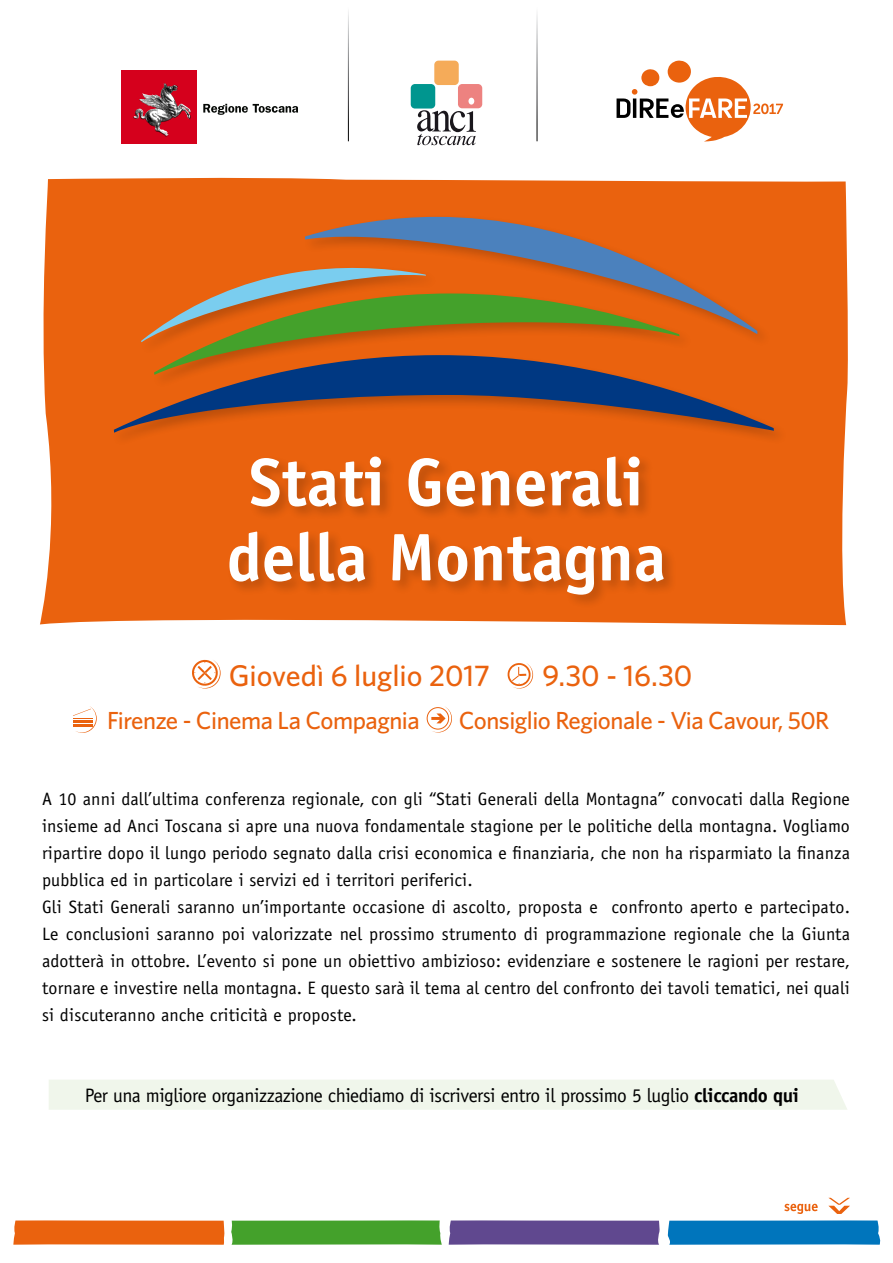
<style>
.page{position:relative;width:893px;height:1263px;background:#fff}
.page>*{position:absolute;margin:0;border:0;box-sizing:border-box;transform-origin:0 0}
.t1{font:700 67.5px/75px "Officina Sans Std";color:#fff;text-align:center}
.t2{font:500 29.85px "Whitney HTF";color:#ea620e}
.t3{font:500 24.75px "Whitney HTF";letter-spacing:-.02em;color:#ea620e}
.t4{font:19.5px "Officina Sans";letter-spacing:-.02em;color:#000}
.t5{font:18px/27px "Officina Sans Std";letter-spacing:.01em;color:#000}
.s1{font-weight:700}
</style>
<div class="page">
<svg style="left:40px;top:177px;width:808px;height:448px;background:#eb6c1e"></svg>
<div style="left:110px;top:213px;width:678px;height:233px;background:#ea620e"></div>
<svg style="left:305px;top:217px;width:452px;height:117px"></svg>
<svg style="left:114px;top:375px;width:660px;height:58px"></svg>
<svg style="left:141px;top:266px;width:538px;height:109px"></svg>
<div style="left:226px;top:453px;width:451px;height:156px;background:#000;opacity:.2"></div>
<div style="left:49px;top:1080px;width:798px;height:30px;background:#f0f6eb"></div>
<svg style="left:617px;top:60px;width:166px;height:82px"></svg>
<div style="left:434px;top:61px;width:25px;height:24px;background:#f5ab59;border-radius:4px"></div>
<div style="left:411px;top:84px;width:24px;height:25px;background:#00968f;border-radius:4px"></div>
<div style="left:458px;top:84px;width:24px;height:24px;background:#ed8280;border-radius:4px"></div>
<div style="left:468px;top:98px;width:6px;height:7px;background:#fff;border-radius:50%"></div>
<svg style="left:417px;top:110px;width:59px;height:35px"></svg>
<div style="left:121px;top:70px;width:75px;height:73px;background:#d5001c"></div>
<img style="left:133px;top:83px;width:58px;height:54px">
<svg style="left:203px;top:104px;width:95px;height:11px"></svg>
<svg style="left:192px;top:659px;width:29px;height:29px"></svg>
<svg style="left:73px;top:706px;width:24px;height:27px"></svg>
<svg style="left:424px;top:705px;width:28px;height:27px"></svg>
<svg style="left:431px;top:706px;width:21px;height:27px"></svg>
<div style="left:427px;top:707px;width:22px;height:22px;border:1px solid #ea620e;border-radius:50%"></div>
<svg style="left:507px;top:663px;width:26px;height:25px"></svg>
<svg style="left:449px;top:1220px;width:211px;height:25px;background:#675094"></svg>
<svg style="left:667px;top:1220px;width:214px;height:25px;background:#0e7cbf"></svg>
<svg style="left:231px;top:1220px;width:211px;height:25px;background:#4da536"></svg>
<svg style="left:13px;top:1220px;width:212px;height:25px;background:#eb691a"></svg>
<svg style="left:828px;top:1198px;width:22px;height:16px"></svg>
<svg style="left:784px;top:1204px;width:34px;height:10px"></svg>
<h1 class="t1" style="left:227px;top:444px;width:441px">Stati Generali della Montagna</h1>
<h2 class="t2" style="left:229px;top:657px;width:263px">Giovedì 6 luglio 2017</h2>
<h2 class="t2" style="left:543px;top:657px;width:151px">9.30 - 16.30</h2>
<h3 class="t3" style="left:107px;top:705px;width:314px">Firenze - Cinema La Compagnia</h3>
<h3 class="t3" style="left:459px;top:705px;width:372px">Consiglio Regionale - Via Cavour, 50R</h3>
<p class="t5" style="left:42px;top:785px;width:809px">A 10 anni dall’ultima conferenza regionale, con gli “Stati Generali della Montagna” convocati dalla Regione insieme ad Anci Toscana si apre una nuova fondamentale stagione per le politiche della montagna. Vogliamo ripartire dopo il lungo periodo segnato dalla crisi economica e finanziaria, che non ha risparmiato la finanza pubblica ed in particolare i servizi ed i territori periferici.<br>Gli Stati Generali saranno un’importante occasione di ascolto, proposta e confronto aperto e partecipato.<br>Le conclusioni saranno poi valorizzate nel prossimo strumento di programmazione regionale che la Giunta adotterà in ottobre. L’evento si pone un obiettivo ambizioso: evidenziare e sostenere le ragioni per restare, tornare e investire nella montagna. E questo sarà il tema al centro del confronto dei tavoli tematici, nei quali si discuteranno anche criticità e proposte.</p>
<p class="t4" style="left:85px;top:1084px;width:716px">Per una migliore organizzazione chiediamo di iscriversi entro il prossimo 5 luglio <span class="s1">cliccando qui</span></p>
</div>
